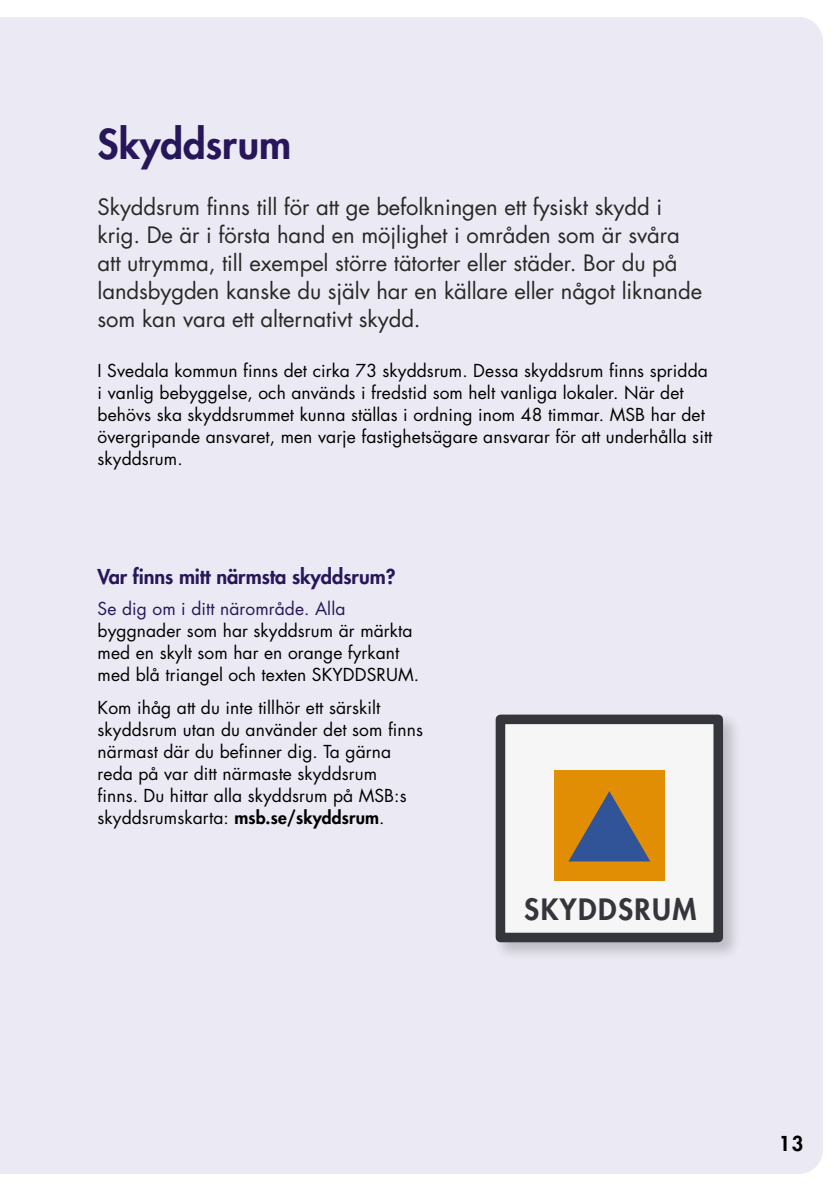
<style>
.page{position:relative;width:840px;height:1191px;background:#fff}
.page>*{position:absolute;margin:0;border:0;box-sizing:border-box;transform-origin:0 0}
.t1{font:800 40px "Futura";color:#27175a}
.t2{font:800 28.6px "Futura";letter-spacing:.05em;color:#35353c}
.t3{font:22px/28px "Futura";letter-spacing:-.005em;color:#282827}
.t4{font:800 20px "Futura";letter-spacing:-.005em;color:#27175a}
.t5{font:800 20px "Futura";color:#000}
.t6{font:17.4px/22px "Futura";letter-spacing:.005em;color:#000}
.t7{font:17.4px "Futura";letter-spacing:.005em;color:#27175a}
.s1{font-weight:800}
</style>
<div class="page">
<div style="left:0;top:17px;width:822px;height:1157px;background:#ebe9f3"></div>
<div style="left:492px;top:711px;width:249px;height:250px;background:#000;opacity:.2"></div>
<div style="left:495px;top:714px;width:227px;height:228px;background:#f6f6f6;border:10px solid #35353c"></div>
<div style="left:553px;top:770px;width:111px;height:110px;background:#e28e04"></div>
<svg style="left:568px;top:791px;width:82px;height:70px"></svg>
<h1 class="t1" style="left:98px;top:119px;width:195px">Skyddsrum</h1>
<p class="t3" style="left:98px;top:193px;width:605px">Skyddsrum finns till för att ge befolkningen ett fysiskt skydd i krig. De är i första hand en möjlighet i områden som är svåra att utrymma, till exempel större tätorter eller städer. Bor du på landsbygden kanske du själv har en källare eller något liknande som kan vara ett alternativt skydd.</p>
<p class="t6" style="left:98px;top:360px;width:616px">I Svedala kommun finns det cirka 73 skyddsrum. Dessa skyddsrum finns spridda i vanlig bebyggelse, och används i fredstid som helt vanliga lokaler. När det behövs ska skyddsrummet kunna ställas i ordning inom 48 timmar. MSB har det övergripande ansvaret, men varje fastighetsägare ansvarar för att underhålla sitt skyddsrum.</p>
<p class="t4" style="left:98px;top:564px;width:299px">Var finns mitt närmsta skyddsrum?</p>
<p class="t7" style="left:98px;top:597px;width:249px">Se dig om i ditt närområde. Alla</p>
<p class="t6" style="left:98px;top:619px;width:323px">byggnader som har skyddsrum är märkta med en skylt som har en orange fyrkant med blå triangel och texten SKYDDSRUM.</p>
<p class="t6" style="left:98px;top:697px;width:327px">Kom ihåg att du inte tillhör ett särskilt skyddsrum utan du använder det som finns närmast där du befinner dig. Ta gärna reda på var ditt närmaste skyddsrum<br>finns. Du hittar alla skyddsrum på MSB:s skyddsrumskarta: <span class="s1">msb.se/skyddsrum</span>.</p>
<h2 class="t2" style="left:524px;top:891px;width:173px">SKYDDSRUM</h2>
<p class="t5" style="left:778px;top:1130px;width:26px">13</p>
</div>
